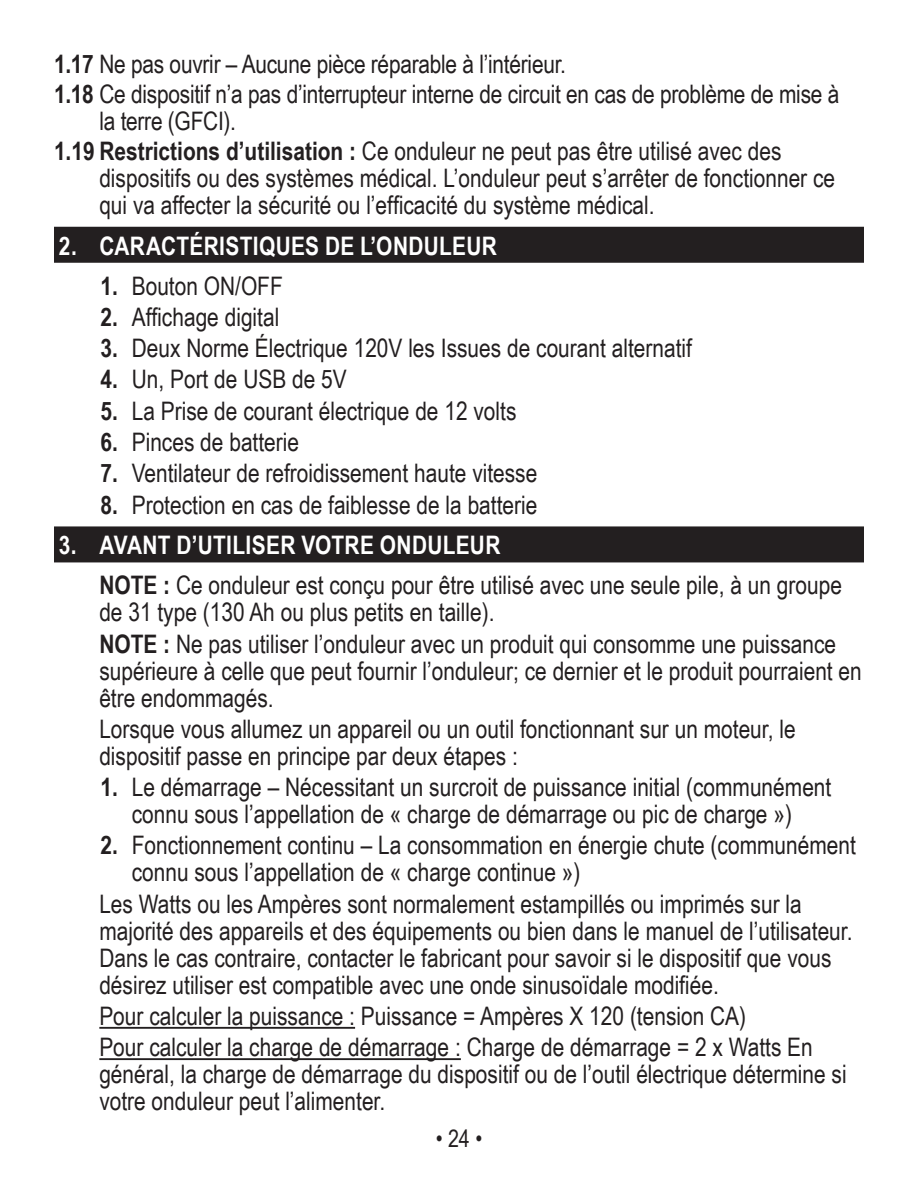
<style>
.page{position:relative;width:918px;height:1188px;background:#fff}
.page>*{position:absolute;margin:0;border:0;box-sizing:border-box;transform-origin:0 0}
._1_4_Indntd_Sub_par{font:25.5px/27px "Arial Narrow";color:#231f20}
.t1{font:700 25.5px "Arial Narrow";letter-spacing:.01em;color:#fff}
.t2{font:24px "Arial Narrow";color:#231f20}
.s1{font-weight:700}
</style>
<div class="page">
<div style="left:54px;top:227px;width:810px;height:36px;background:#231f20"></div>
<div style="left:54px;top:526px;width:810px;height:36px;background:#231f20"></div>
<hr style="left:99px;top:1027px;width:256px;height:2px;background:#231f20">
<hr style="left:99px;top:1058px;width:362px;height:2px;background:#231f20">
<p class="_1_4_Indntd_Sub_par" style="left:54px;top:49px;width:514px"><span class="s1">1.17</span> Ne pas ouvrir – Aucune pièce réparable à l’intérieur.</p>
<p class="_1_4_Indntd_Sub_par" style="left:99px;top:79px;width:742px;text-indent:-45px"><span class="s1">1.18</span> Ce dispositif n’a pas d’interrupteur interne de circuit en cas de problème de mise à la terre (GFCI).</p>
<p class="_1_4_Indntd_Sub_par" style="left:99px;top:137px;width:737px;text-indent:-45px"><span class="s1">1.19 Restrictions d’utilisation :</span> Ce onduleur ne peut pas être utilisé avec des dispositifs ou des systèmes médical. L’onduleur peut s’arrêter de fonctionner ce qui va affecter la sécurité ou l’efficacité du système médical.</p>
<p class="t1" style="left:59px;top:226px;width:439px">2. CARACTÉRISTIQUES DE L’ONDULEUR</p>
<p class="_1_4_Indntd_Sub_par" style="left:100px;top:271px;width:184px"><span class="s1">1.</span> Bouton ON/OFF</p>
<p class="_1_4_Indntd_Sub_par" style="left:100px;top:302px;width:180px"><span class="s1">2.</span> Affichage digital</p>
<p class="_1_4_Indntd_Sub_par" style="left:100px;top:334px;width:593px"><span class="s1">3.</span> Deux Norme Électrique 120V les Issues de courant alternatif</p>
<p class="_1_4_Indntd_Sub_par" style="left:100px;top:365px;width:248px"><span class="s1">4.</span> Un, Port de USB de 5V</p>
<p class="_1_4_Indntd_Sub_par" style="left:100px;top:396px;width:418px"><span class="s1">5.</span> La Prise de courant électrique de 12 volts</p>
<p class="_1_4_Indntd_Sub_par" style="left:100px;top:428px;width:200px"><span class="s1">6.</span> Pinces de batterie</p>
<p class="_1_4_Indntd_Sub_par" style="left:100px;top:459px;width:438px"><span class="s1">7.</span> Ventilateur de refroidissement haute vitesse</p>
<p class="_1_4_Indntd_Sub_par" style="left:100px;top:490px;width:438px"><span class="s1">8.</span> Protection en cas de faiblesse de la batterie</p>
<p class="t1" style="left:59px;top:526px;width:443px">3. AVANT D’UTILISER VOTRE ONDULEUR</p>
<p class="_1_4_Indntd_Sub_par" style="left:99px;top:571px;width:744px"><span class="s1">NOTE :</span> Ce onduleur est conçu pour être utilisé avec une seule pile, à un groupe de 31 type (130 Ah ou plus petits en taille).</p>
<p class="_1_4_Indntd_Sub_par" style="left:99px;top:629px;width:764px"><span class="s1">NOTE :</span> Ne pas utiliser l’onduleur avec un produit qui consomme une puissance supérieure à celle que peut fournir l’onduleur; ce dernier et le produit pourraient en être endommagés.</p>
<p class="_1_4_Indntd_Sub_par" style="left:99px;top:714px;width:698px">Lorsque vous allumez un appareil ou un outil fonctionnant sur un moteur, le dispositif passe en principe par deux étapes :</p>
<p class="_1_4_Indntd_Sub_par" style="left:100px;top:773px;width:732px;text-align:center"><span class="s1">1.</span> Le démarrage – Nécessitant un surcroit de puissance initial (communément connu sous l’appellation de « charge de démarrage ou pic de charge »)</p>
<p class="_1_4_Indntd_Sub_par" style="left:132px;top:831px;width:726px;text-indent:-31px"><span class="s1">2.</span> Fonctionnement continu – La consommation en énergie chute (communément connu sous l’appellation de « charge continue »)</p>
<p class="_1_4_Indntd_Sub_par" style="left:99px;top:889px;width:755px">Les Watts ou les Ampères sont normalement estampillés ou imprimés sur la majorité des appareils et des équipements ou bien dans le manuel de l’utilisateur.<br>Dans le cas contraire, contacter le fabricant pour savoir si le dispositif que vous désirez utiliser est compatible avec une onde sinusoïdale modifiée.</p>
<p class="_1_4_Indntd_Sub_par" style="left:99px;top:1002px;width:648px">Pour calculer la puissance : Puissance = Ampères X 120 (tension CA)</p>
<p class="_1_4_Indntd_Sub_par" style="left:99px;top:1033px;width:749px">Pour calculer la charge de démarrage : Charge de démarrage = 2 x Watts En général, la charge de démarrage du dispositif ou de l’outil électrique détermine si votre onduleur peut l’alimenter.</p>
<p class="t2" style="left:436px;top:1121px;width:48px">• 24 •</p>
</div>
